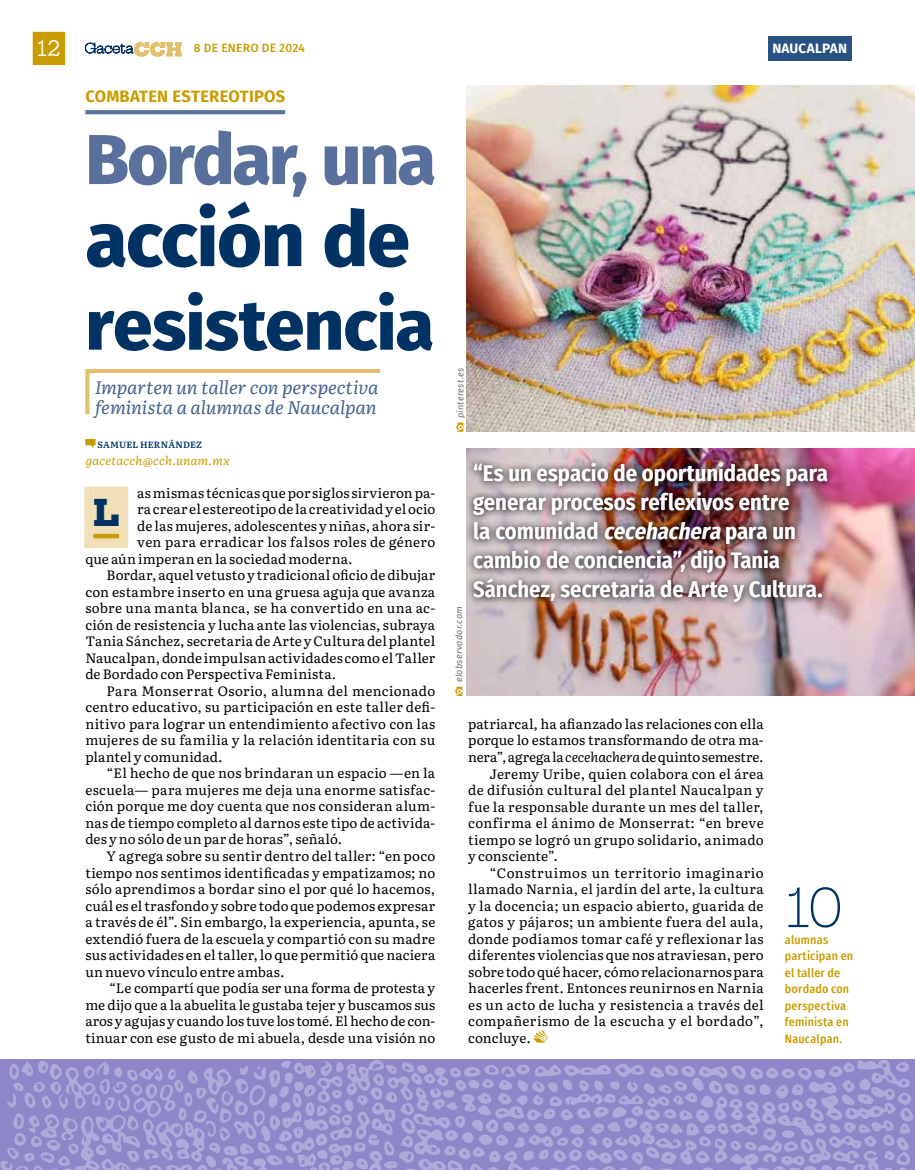
<style>
.page{position:relative;width:915px;height:1170px;background:#fff}
.page>*{position:absolute;margin:0;border:0;box-sizing:border-box;transform-origin:0 0}
.t1{font:800 76.5px "Fira Sans";letter-spacing:-.015em;color:#003263}
.t2{font:800 70.5px "Fira Sans";letter-spacing:-.01em;color:#003263}
.t3{font:800 70.5px "Fira Sans";letter-spacing:-.035em;color:#5a709c}
.t4{font:300 52.5px "Hepta Slab";color:#003263}
.t5{font:800 35.4px "Hepta Slab";color:#003263}
.t6{font:600 22.5px/28.8px "Fira Sans Condensed";color:#fff}
.t7{font:21px "Hepta Slab";color:#fff}
.t8{font:italic 18px/20.7px "Literata 18 pt";color:#425f8d}
.t9{font:700 16.5px "Fira Sans";letter-spacing:.015em;color:#c99d00}
.t10{font:13.5px "Literata 18 pt";letter-spacing:.015em;color:#000}
.t11{font:13.5px "Literata 18 pt";letter-spacing:-.005em;color:#000}
.t12{font:13.5px "Literata 18 pt";letter-spacing:-.01em;color:#000}
.t13{font:13.5px "Literata 18 pt";letter-spacing:.035em;color:#000}
.t14{font:13.5px "Literata 18 pt";letter-spacing:.045em;color:#000}
.t15{font:700 13.5px "Fira Sans";letter-spacing:.015em;color:#fff}
.t16{font:500 12px/16.5px "Fira Sans Condensed";letter-spacing:.015em;color:#c99d00}
.t17{font:italic 12px "Literata 18 pt";color:#c99d00}
.t18{font:500 12px "Fira Sans";letter-spacing:.015em;color:#c99d00}
.t19{font:italic 9px "Fira Sans";letter-spacing:.025em;color:#706f6f}
.t20{font:600 9px "Literata 18 pt";letter-spacing:.02em;color:#003263}
.s1{font-style:italic}
</style>
<div class="page">
<hr style="left:914px;top:1059px;width:1px;height:110px;background:#8d86c9">
<svg style="left:2px;top:1059px;width:912px;height:110px;background:#9993ce"></svg>
<svg style="left:0;top:1135px;width:913px;height:34px;background:#9993cf"></svg>
<div style="left:84px;top:486px;width:9px;height:62px;background:#f1dfb8"></div>
<div style="left:93px;top:486px;width:26px;height:62px;background:#f1dfb8"></div>
<div style="left:119px;top:486px;width:9px;height:62px;background:#f1dfb8"></div>
<svg style="left:85px;top:439px;width:10px;height:9px"></svg>
<hr style="left:93px;top:534px;width:26px;height:4px;background:#c99d00">
<svg style="left:85px;top:110px;width:200px;height:4px"></svg>
<svg style="left:85px;top:368px;width:296px;height:47px"></svg>
<svg style="left:533px;top:1030px;width:14px;height:12px"></svg>
<img style="left:466px;top:85px;width:448px;height:347px">
<img style="left:466px;top:448px;width:448px;height:248px">
<svg style="left:455px;top:686px;width:7px;height:10px"></svg>
<svg style="left:456px;top:422px;width:7px;height:10px"></svg>
<div style="left:465px;top:455px;width:369px;height:154px;background:#000;opacity:.58"></div>
<svg style="left:85px;top:41px;width:97px;height:16px"></svg>
<div style="left:33px;top:32px;width:32px;height:33px;background:#c99d00"></div>
<div style="left:767px;top:36px;width:84px;height:25px;background:#295182"></div>
<h3 class="t7" style="left:37px;top:31px;width:25px">12</h3>
<p class="t18" style="left:194px;top:39px;width:113px">8 DE ENERO DE 2024</p>
<p class="t15" style="left:772px;top:37px;width:76px">NAUCALPAN</p>
<p class="t9" style="left:85px;top:82px;width:201px">COMBATEN ESTEREOTIPOS</p>
<h2 class="t3" style="left:85px;top:98px;width:352px">Bordar, una</h2>
<h1 class="t1" style="left:85px;top:173px;width:326px">acción de</h1>
<h2 class="t2" style="left:85px;top:264px;width:350px">resistencia</h2>
<h3 class="t8" style="left:94px;top:375px;width:287px">Imparten un taller con perspectiva feminista a alumnas de Naucalpan</h3>
<p class="t20" style="left:97px;top:438px;width:106px">SAMUEL HERNÁNDEZ</p>
<p class="t17" style="left:85px;top:451px;width:147px">gacetacch@cch.unam.mx</p>
<h3 class="t5" style="left:93px;top:483px;width:27px">L</h3>
<p class="t10" style="left:137px;top:482px;width:299px">as mismas técnicas que por siglos sirvieron pa-</p>
<p class="t10" style="left:137px;top:499px;width:299px">ra crear el estereotipo de la creatividad y el ocio</p>
<p class="t10" style="left:137px;top:515px;width:299px">de las mujeres, adolescentes y niñas, ahora sir-</p>
<p class="t10" style="left:137px;top:532px;width:299px">ven para erradicar los falsos roles de género</p>
<p class="t10" style="left:85px;top:548px;width:269px">que aún imperan en la sociedad moderna.</p>
<p class="t10" style="left:107px;top:565px;width:330px">Bordar, aquel vetusto y tradicional oficio de dibujar</p>
<p class="t10" style="left:85px;top:581px;width:351px">con estambre inserto en una gruesa aguja que avanza</p>
<p class="t10" style="left:85px;top:598px;width:351px">sobre una manta blanca, se ha convertido en una ac-</p>
<p class="t10" style="left:85px;top:614px;width:351px">ción de resistencia y lucha ante las violencias, subraya</p>
<p class="t10" style="left:85px;top:631px;width:351px">Tania Sánchez, secretaria de Arte y Cultura del plantel</p>
<p class="t10" style="left:85px;top:647px;width:351px">Naucalpan, donde impulsan actividades como el Taller</p>
<p class="t10" style="left:85px;top:664px;width:252px">de Bordado con Perspectiva Feminista.</p>
<p class="t10" style="left:107px;top:680px;width:330px">Para Monserrat Osorio, alumna del mencionado</p>
<p class="t10" style="left:85px;top:697px;width:351px">centro educativo, su participación en este taller defi-</p>
<p class="t10" style="left:85px;top:713px;width:351px">nitivo para lograr un entendimiento afectivo con las</p>
<p class="t10" style="left:85px;top:730px;width:351px">mujeres de su familia y la relación identitaria con su</p>
<p class="t10" style="left:85px;top:746px;width:139px">plantel y comunidad.</p>
<p class="t10" style="left:107px;top:763px;width:330px">“El hecho de que nos brindaran un espacio —en la</p>
<p class="t10" style="left:85px;top:779px;width:351px">escuela— para mujeres me deja una enorme satisfac-</p>
<p class="t10" style="left:85px;top:796px;width:351px">ción porque me doy cuenta que nos consideran alum-</p>
<p class="t10" style="left:85px;top:812px;width:351px">nas de tiempo completo al darnos este tipo de activida-</p>
<p class="t10" style="left:85px;top:829px;width:258px">des y no sólo de un par de horas”, señaló.</p>
<p class="t10" style="left:107px;top:845px;width:330px">Y agrega sobre su sentir dentro del taller: “en poco</p>
<p class="t10" style="left:85px;top:862px;width:351px">tiempo nos sentimos identificadas y empatizamos; no</p>
<p class="t10" style="left:85px;top:878px;width:351px">sólo aprendimos a bordar sino el por qué lo hacemos,</p>
<p class="t10" style="left:85px;top:895px;width:351px">cuál es el trasfondo y sobre todo que podemos expresar</p>
<p class="t10" style="left:85px;top:911px;width:351px">a través de él”. Sin embargo, la experiencia, apunta, se</p>
<p class="t10" style="left:85px;top:928px;width:351px">extendió fuera de la escuela y compartió con su madre</p>
<p class="t10" style="left:85px;top:944px;width:351px">sus actividades en el taller, lo que permitió que naciera</p>
<p class="t10" style="left:85px;top:961px;width:201px">un nuevo vínculo entre ambas.</p>
<p class="t10" style="left:109px;top:977px;width:327px">“Le compartí que podía ser una forma de protesta y</p>
<p class="t11" style="left:85px;top:994px;width:351px">me dijo que a la abuelita le gustaba tejer y buscamos sus</p>
<p class="t12" style="left:85px;top:1010px;width:351px">aros y agujas y cuando los tuve los tomé. El hecho de con-</p>
<p class="t10" style="left:85px;top:1027px;width:351px">tinuar con ese gusto de mi abuela, desde una visión no</p>
<p class="t19" style="left:453px;top:418px;width:52px;rotate:-90deg">pinterest.es</p>
<p class="t19" style="left:452px;top:682px;width:77px;rotate:-90deg">elobservador.com</p>
<h3 class="t6" style="left:473px;top:458px;width:356px">“Es un espacio de oportunidades para generar procesos reflexivos entre<br>la comunidad <span class="s1">cecehachera</span>para un cambio de conciencia”, dijo Tania Sánchez, secretaria de Arte y Cultura.</h3>
<p class="t10" style="left:468px;top:713px;width:297px">patriarcal, ha afianzado las relaciones con ella</p>
<p class="t10" style="left:468px;top:730px;width:297px">porque lo estamos transformando de otra ma-</p>
<p class="t11" style="left:468px;top:746px;width:297px">nera”, agrega la <span class="s1">cecehachera</span> de quinto semestre.</p>
<p class="t10" style="left:489px;top:763px;width:275px">Jeremy Uribe, quien colabora con el área</p>
<p class="t10" style="left:468px;top:779px;width:297px">de difusión cultural del plantel Naucalpan y</p>
<p class="t10" style="left:468px;top:796px;width:297px">fue la responsable durante un mes del taller,</p>
<p class="t10" style="left:468px;top:812px;width:297px">confirma el ánimo de Monserrat: “en breve</p>
<p class="t10" style="left:468px;top:829px;width:297px">tiempo se logró un grupo solidario, animado</p>
<p class="t10" style="left:468px;top:845px;width:91px">y consciente”.</p>
<p class="t14" style="left:489px;top:862px;width:275px">“Construimos un territorio imaginario</p>
<p class="t10" style="left:468px;top:878px;width:297px">llamado Narnia, el jardín del arte, la cultura</p>
<p class="t10" style="left:468px;top:895px;width:297px">y la docencia; un espacio abierto, guarida de</p>
<p class="t10" style="left:468px;top:911px;width:297px">gatos y pájaros; un ambiente fuera del aula,</p>
<p class="t10" style="left:468px;top:928px;width:297px">donde podíamos tomar café y reflexionar las</p>
<p class="t10" style="left:468px;top:944px;width:297px">diferentes violencias que nos atraviesan, pero</p>
<p class="t10" style="left:468px;top:961px;width:297px">sobre todo qué hacer, cómo relacionarnos para</p>
<p class="t10" style="left:468px;top:977px;width:297px">hacerles frent. Entonces reunirnos en Narnia</p>
<p class="t10" style="left:468px;top:994px;width:297px">es un acto de lucha y resistencia a través del</p>
<p class="t13" style="left:468px;top:1010px;width:297px">compañerismo de la escucha y el bordado”,</p>
<p class="t11" style="left:468px;top:1027px;width:64px">concluye.</p>
<h3 class="t4" style="left:784px;top:863px;width:60px">10</h3>
<p class="t16" style="left:784px;top:930px;width:70px">alumnas participan en el taller de bordado con perspectiva feminista en<br>Naucalpan.</p>
</div>
